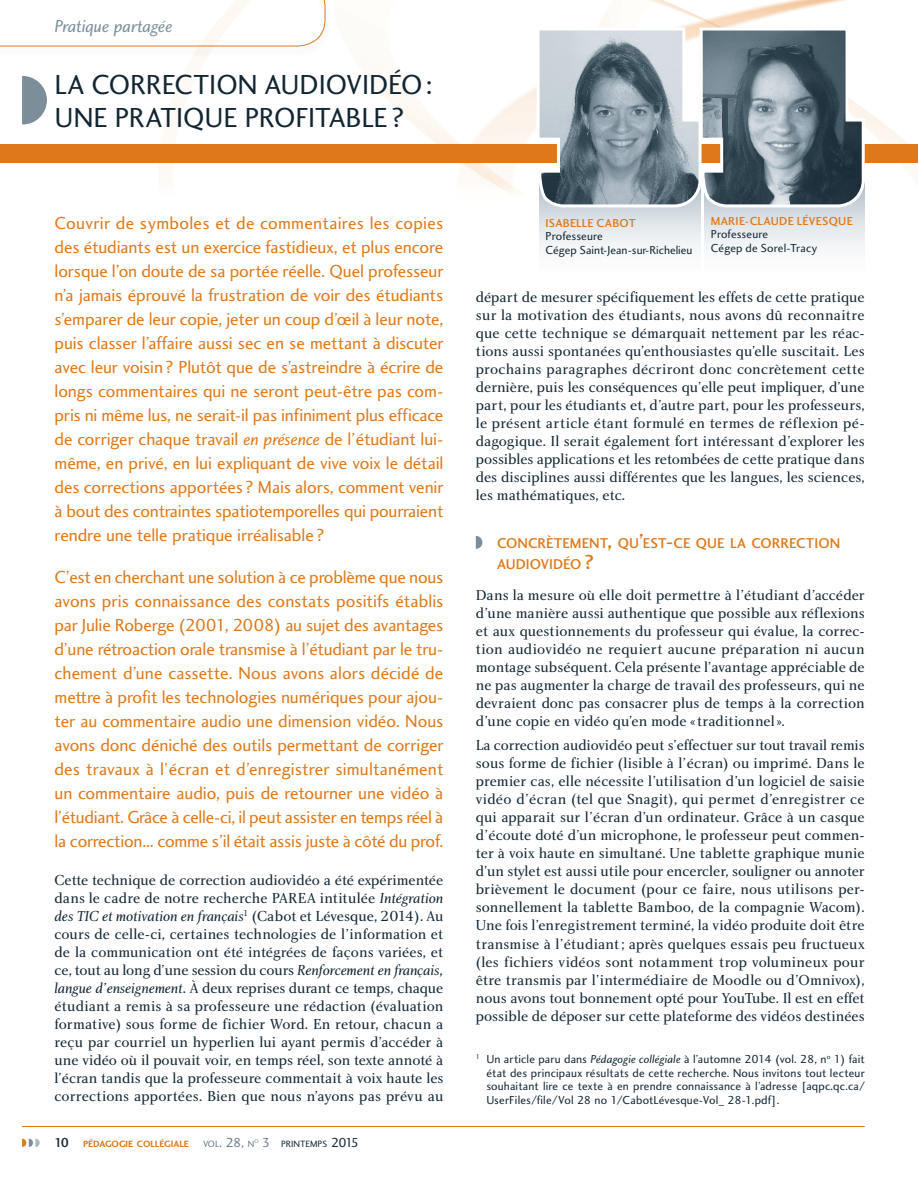
<style>
.page{position:relative;width:918px;height:1188px;background:#fff}
.page>*{position:absolute;margin:0;border:0;box-sizing:border-box;transform-origin:0 0}
.t1{font:28.5px/33px "Charlotte Sans Book Plain";letter-spacing:-.005em;color:#122632}
.t2{font:18px/24px "Charlotte Sans Book Plain";letter-spacing:-.01em;color:#de791b;text-align:justify}
.t3{font:18px "Charlotte Sans Book Italic Plain";letter-spacing:-.015em;color:#7c8e9a}
.t4{font:15px/18px "Charlotte Book Plain";color:#122632;text-align:justify}
.t5{font:15px "Charlotte Book Italic Plain";letter-spacing:-.005em;color:#122632}
.t6{font:14.7px/21px "Charlotte Sans Medium Plain";letter-spacing:.005em;color:#de791b}
.t7{font:12px/13.5px "Charlotte Sans Book Plain";letter-spacing:.01em;color:#122632}
.t8{font:12px "Charlotte Sans Medium Plain";letter-spacing:.02em;color:#de791b}
.t9{font:9.45px "Charlotte Sans Bold Plain";color:#de791b}
.t10{font:9.45px "Charlotte Sans Book Plain";color:#122632}
.t11{font:9.45px "Charlotte Sans Book Plain";color:#687c88}
.t12{font:5.55px "Charlotte Sans Book Plain";color:#687c88}
.s1{font-family:"Charlotte Sans Book Italic Plain"}
.s2{font-family:"Charlotte Book Italic Plain"}
.s3{font-family:"Charlotte Book Plain"}
.s4{font-family:"Charlotte Sans Medium Plain";font-size:13.5px;color:#122632}
.s5{font-size:13.5px}
.s6{font-size:13.5px;color:#687c88}
.s7{font-size:21px}
</style>
<div class="page">
<img style="left:0;top:0;width:918px;height:193px">
<div style="left:0;top:144px;width:918px;height:18px;background:#de791b"></div>
<svg style="left:22px;top:76px;width:25px;height:49px"></svg>
<div style="left:0;top:0;width:332px;height:59px;background:#122632;opacity:.45"></div>
<svg style="left:476px;top:536px;width:6px;height:13px"></svg>
<hr style="left:22px;top:1126px;width:842px;height:1px;background:#de791b">
<svg style="left:22px;top:1138px;width:18px;height:9px"></svg>
<svg style="left:539px;top:209px;width:161px;height:39px"></svg>
<svg style="left:704px;top:209px;width:160px;height:40px"></svg>
<svg style="left:535px;top:26px;width:331px;height:183px;background:#89959c"></svg>
<svg style="left:0;top:0;width:325px;height:46px"></svg>
<p class="t3" style="left:55px;top:15px;width:119px">Pratique partagée</p>
<h1 class="t1" style="left:54px;top:68px;width:379px">LA CORRECTION AUDIOVIDÉO:<br>UNE PRATIQUE PROFITABLE ?</h1>
<p class="t2" style="left:54px;top:210px;width:390px">Couvrir de symboles et de commentaires les copies des étudiants est un exercice fastidieux, et plus encore lorsque l’on doute de sa portée réelle. Quel professeur n’a jamais éprouvé la frustration de voir des étudiants s’emparer de leur copie, jeter un coup d’œil à leur note, puis classer l’affaire aussi sec en se mettant à discuter avec leur voisin? Plutôt que de s’astreindre à écrire de longs commentaires qui ne seront peut-être pas com&shy;pris ni même lus, ne serait-il pas infiniment plus efficace de corriger chaque travail <span class="s1">en présence</span> de l’étudiant lui&shy;même, en privé, en lui expliquant de vive voix le détail des corrections apportées ? Mais alors, comment venir à bout des contraintes spatiotemporelles qui pourraient rendre une telle pratique irréalisable ?</p>
<p class="t2" style="left:54px;top:564px;width:390px">C’est en cherchant une solution à ce problème que nous avons pris connaissance des constats positifs établis par Julie Roberge (2001, 2008) au sujet des avantages d’une rétroaction orale transmise à l’étudiant par le tru&shy;chement d’une cassette. Nous avons alors décidé de mettre à profit les technologies numériques pour ajou&shy;ter au commentaire audio une dimension vidéo. Nous avons donc déniché des outils permettant de corriger des travaux à l’écran et d’enregistrer simultanément un commentaire audio, puis de retourner une vidéo à l’étudiant. Grâce à celle-ci, il peut assister en temps réel à la correction... comme s’il était assis juste à côté du prof.</p>
<p class="t4" style="left:54px;top:871px;width:390px">Cette technique de correction audiovidéo a été expérimentée dans le cadre de notre recherche PAREA intitulée <span class="s2">Intégration</span></p>
<p class="t5" style="left:54px;top:907px;width:390px">des TIC et motivation en français<sup>1</sup> <span class="s3">(Cabot et Lévesque, 2014). Au</span></p>
<p class="t4" style="left:54px;top:925px;width:390px">cours de celle-ci, certaines technologies de l’information et de la communication ont été intégrées de façons variées, et ce, tout au long d’une session du cours <span class="s2">Renforcement en français, langue d’enseignement</span>. À deux reprises durant ce temps, chaque étudiant a remis à sa professeure une rédaction (évaluation formative) sous forme de fichier Word. En retour, chacun a reçu par courriel un hyperlien lui ayant permis d’accéder à une vidéo où il pouvait voir, en temps réel, son texte annoté à l’écran tandis que la professeure commentait à voix haute les corrections apportées. Bien que nous n’ayons pas prévu au</p>
<p class="t9" style="left:54px;top:1138px;width:136px"><span class="s4">10</span> PÉDAGOGIE COLLÉGIALE</p>
<p class="t11" style="left:203px;top:1138px;width:53px">VOL<span class="s5">. 28,</span> N</p>
<p class="t12" style="left:254px;top:1137px;width:6px">O</p>
<p class="t10" style="left:262px;top:1138px;width:98px"><span class="s6">3</span> PRINTEMPS <span class="s5">2015</span></p>
<p class="t8" style="left:711px;top:213px;width:143px">MARIE-CLAUDE LÉVESQUE</p>
<p class="t7" style="left:711px;top:227px;width:108px">Professeure<br>Cégep de Sorel-Tracy</p>
<p class="t4" style="left:476px;top:288px;width:390px">départ de mesurer spécifiquement les effets de cette pratique sur la motivation des étudiants, nous avons dû reconnaitre que cette technique se démarquait nettement par les réac&shy;tions aussi spontanées qu’enthousiastes qu’elle suscitait. Les prochains paragraphes décriront donc concrètement cette dernière, puis les conséquences qu’elle peut impliquer, d’une part, pour les étudiants et, d’autre part, pour les professeurs, le présent article étant formulé en termes de réflexion pé&shy;dagogique. Il serait également fort intéressant d’explorer les possibles applications et les retombées de cette pratique dans des disciplines aussi différentes que les langues, les sciences, les mathématiques, etc.</p>
<p class="t8" style="left:545px;top:215px;width:92px">ISABELLE CABOT</p>
<p class="t7" style="left:545px;top:229px;width:148px">Professeure<br>Cégep Saint-Jean-sur-Richelieu</p>
<p class="t6" style="left:497px;top:532px;width:345px">CONCRÈTEMENT<span class="s7">,</span> QU<span class="s7">’</span>EST<span class="s7">-</span>CE QUE LA CORRECTION<br>AUDIOVIDÉO <span class="s7">?</span></p>
<p class="t4" style="left:476px;top:585px;width:390px">Dans la mesure où elle doit permettre à l’étudiant d’accéder d’une manière aussi authentique que possible aux réflexions et aux questionnements du professeur qui évalue, la correc&shy;tion audiovidéo ne requiert aucune préparation ni aucun montage subséquent. Cela présente l’avantage appréciable de ne pas augmenter la charge de travail des professeurs, qui ne devraient donc pas consacrer plus de temps à la correction d’une copie en vidéo qu’en mode «traditionnel».</p>
<p class="t4" style="left:476px;top:736px;width:390px">La correction audiovidéo peut s’effectuer sur tout travail remis sous forme de fichier (lisible à l’écran) ou imprimé. Dans le premier cas, elle nécessite l’utilisation d’un logiciel de saisie vidéo d’écran (tel que Snagit), qui permet d’enregistrer ce qui apparait sur l’écran d’un ordinateur. Grâce à un casque d’écoute doté d’un microphone, le professeur peut commen&shy;ter à voix haute en simultané. Une tablette graphique munie d’un stylet est aussi utile pour encercler, souligner ou annoter brièvement le document (pour ce faire, nous utilisons per&shy;sonnellement la tablette Bamboo, de la compagnie Wacom).<br>Une fois l’enregistrement terminé, la vidéo produite doit être transmise à l’étudiant; après quelques essais peu fructueux (les fichiers vidéos sont notamment trop volumineux pour être transmis par l’intermédiaire de Moodle ou d’Omnivox), nous avons tout bonnement opté pour YouTube. Il est en effet possible de déposer sur cette plateforme des vidéos destinées</p>
<p class="t7" style="left:486px;top:1052px;width:380px;text-align:justify;text-indent:-10px"><sup>1</sup> Un article paru dans <span class="s1">Pédagogie collégiale</span> à l’automne 2014 (vol. 28, n<sup>o</sup> 1) fait état des principaux résultats de cette recherche. Nous invitons tout lecteur souhaitant lire ce texte à en prendre connaissance à l’adresse [aqpc.qc.ca/ UserFiles/file/Vol 28 no 1/CabotLévesque-Vol_ 28-1.pdf].</p>
</div>
